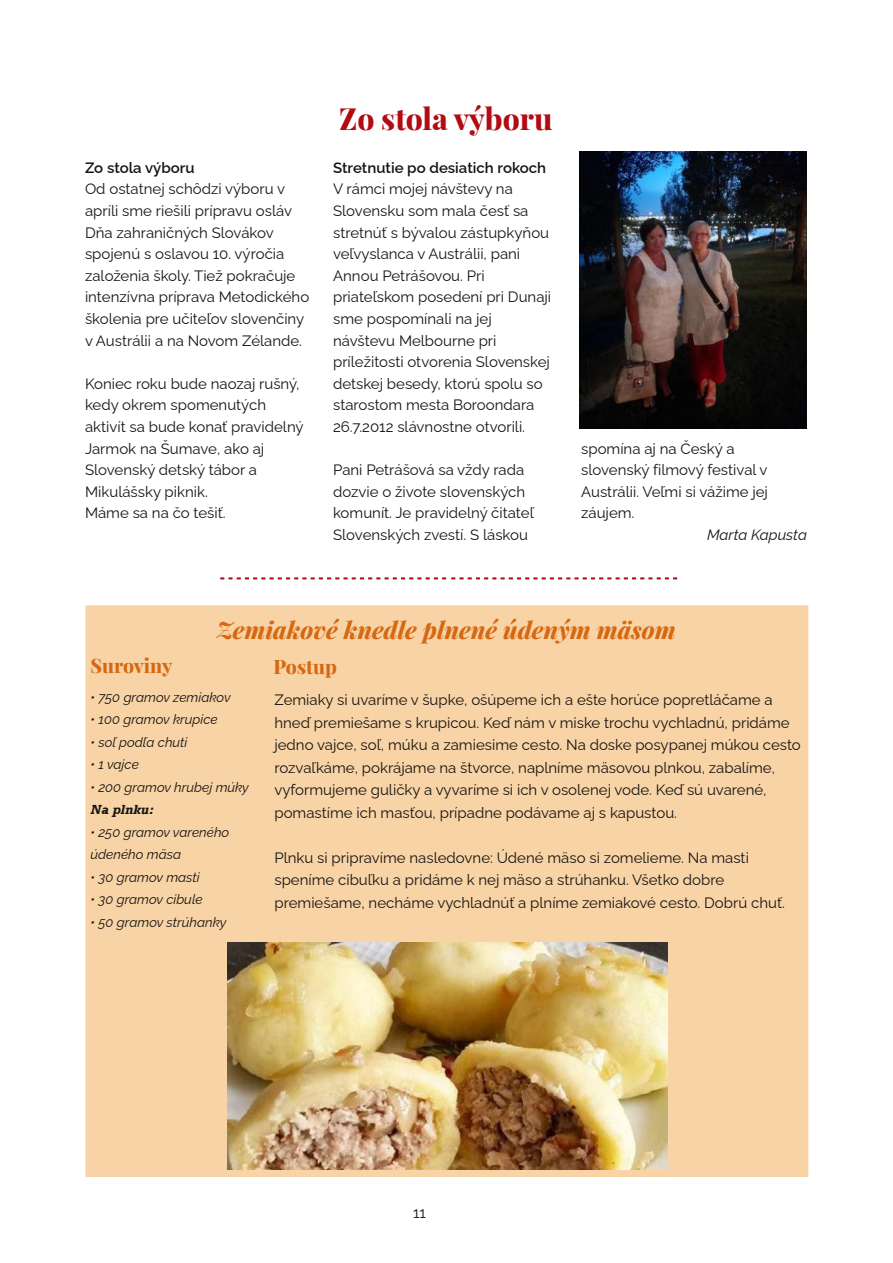
<style>
.page{position:relative;width:893px;height:1263px;background:#fff}
.page>*{position:absolute;margin:0;border:0;box-sizing:border-box;transform-origin:0 0}
.t1{font:800 30px "Playfair Display";color:#b20b12}
.t2{font:italic 800 24px "Playfair Display";color:#d76812}
.t3{font:800 19.5px "Playfair Display";color:#d76812}
.t4{font:15px/21.6px "Raleway";color:#161413}
.t5{font:600 15px "Raleway";color:#161413}
.t6{font:italic 15px "Raleway";color:#161413}
.t7{font:italic 13.5px/22.5px "Raleway";color:#161413}
.t8{font:italic 700 13.5px "Rockwell";color:#161413}
</style>
<div class="page">
<img style="left:579px;top:152px;width:228px;height:276px">
<div style="left:86px;top:606px;width:722px;height:570px;background:#f7d3a5"></div>
<img style="left:228px;top:943px;width:440px;height:226px">
<svg style="left:220px;top:577px;width:458px;height:2px"></svg>
<p class="t5" style="left:85px;top:159px;width:111px">Zo stola výboru</p>
<p class="t4" style="left:85px;top:178px;width:226px">Od ostatnej schôdzi výboru v apríli sme riešili prípravu osláv<br>Dňa zahraničných Slovákov spojenú s oslavou 10. výročia založenia školy. Tiež pokračuje intenzívna príprava Metodického školenia pre učiteľov slovenčiny v Austrálii a na Novom Zélande.</p>
<p class="t4" style="left:85px;top:373px;width:220px">Koniec roku bude naozaj rušný, kedy okrem spomenutých aktivít sa bude konať pravidelný<br>Jarmok na Šumave, ako aj<br>Slovenský detský tábor a<br>Mikulášsky piknik.<br>Máme sa na čo tešiť.</p>
<h1 class="t1" style="left:339px;top:97px;width:215px">Zo stola výboru</h1>
<p class="t5" style="left:333px;top:159px;width:215px">Stretnutie po desiatich rokoch</p>
<p class="t4" style="left:333px;top:178px;width:220px">V rámci mojej návštevy na<br>Slovensku som mala česť sa stretnúť s bývalou zástupkyňou veľvyslanca v Austrálii, pani<br>Annou Petrášovou. Pri priateľskom posedení pri Dunaji sme pospomínali na jej návštevu Melbourne pri príležitosti otvorenia Slovenskej detskej besedy, ktorú spolu so starostom mesta Boroondara<br>26.7.2012 slávnostne otvorili.</p>
<p class="t4" style="left:333px;top:459px;width:202px">Pani Petrášová sa vždy rada dozvie o živote slovenských komunít. Je pravidelný čitateľ<br>Slovenských zvestí. S láskou</p>
<p class="t4" style="left:581px;top:438px;width:188px">spomína aj na Český a slovenský filmový festival v<br>Austrálii. Veľmi si vážime jej záujem.</p>
<p class="t6" style="left:707px;top:526px;width:101px">Marta Kapusta</p>
<h2 class="t2" style="left:217px;top:613px;width:460px">Zemiakové knedle plnené údeným mäsom</h2>
<h3 class="t3" style="left:90px;top:652px;width:83px">Suroviny</h3>
<p class="t7" style="left:91px;top:686px;width:142px">• 750 gramov zemiakov</p>
<p class="t7" style="left:91px;top:708px;width:129px">• 100 gramov krupice</p>
<p class="t7" style="left:91px;top:731px;width:98px">• soľ podľa chuti</p>
<p class="t7" style="left:91px;top:753px;width:50px">• 1 vajce</p>
<p class="t7" style="left:91px;top:776px;width:160px">• 200 gramov hrubej múky</p>
<p class="t8" style="left:91px;top:802px;width:64px">Na plnku:</p>
<p class="t7" style="left:91px;top:821px;width:140px">• 250 gramov vareného údeného mäsa</p>
<p class="t7" style="left:91px;top:866px;width:111px">• 30 gramov masti</p>
<p class="t7" style="left:91px;top:888px;width:114px">• 30 gramov cibule</p>
<p class="t7" style="left:91px;top:911px;width:137px">• 50 gramov strúhanky</p>
<h3 class="t3" style="left:273px;top:652px;width:65px">Postup</h3>
<p class="t4" style="left:274px;top:689px;width:528px;line-height:22.5px">Zemiaky si uvaríme v šupke, ošúpeme ich a ešte horúce popretláčame a hneď premiešame s krupicou. Keď nám v miske trochu vychladnú, pridáme jedno vajce, soľ, múku a zamiesime cesto. Na doske posypanej múkou cesto rozvaľkáme, pokrájame na štvorce, naplníme mäsovou plnkou, zabalíme, vyformujeme guličky a vyvaríme si ich v osolenej vode. Keď sú uvarené, pomastíme ich masťou, prípadne podávame aj s kapustou.</p>
<p class="t4" style="left:274px;top:846px;width:512px;line-height:22.5px">Plnku si pripravíme nasledovne: Údené mäso si zomelieme. Na masti speníme cibuľku a pridáme k nej mäso a strúhanku. Všetko dobre premiešame, necháme vychladnúť a plníme zemiakové cesto. Dobrú chuť.</p>
<p class="t4" style="left:413px;top:1202px;width:14px">11</p>
</div>
